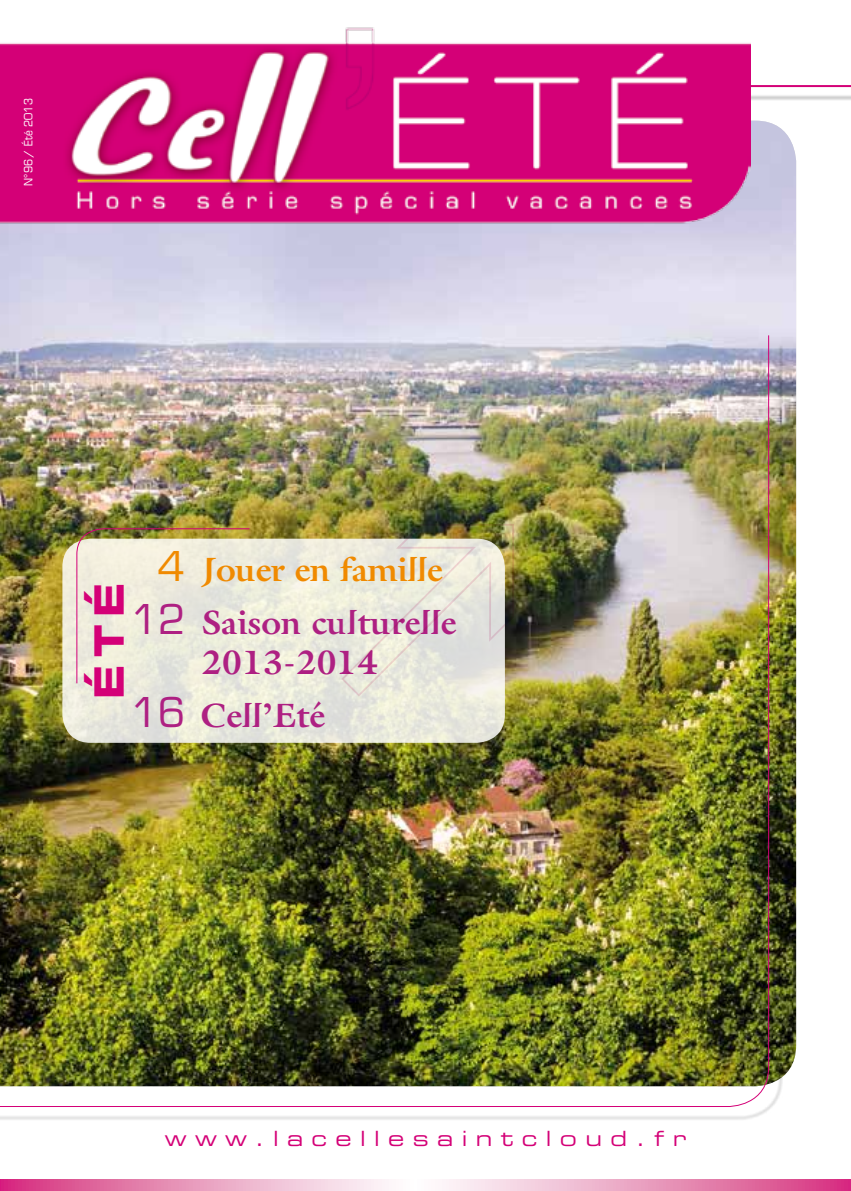
<style>
.page{position:relative;width:851px;height:1191px;background:#fff}
.page>*{position:absolute;margin:0;border:0;box-sizing:border-box;transform-origin:0 0}
.t1{font:40.6px "Eurostile Bold Extended Two";color:#d40077;scale:.9 1}
.t2{font:700 34px/52.2px "Air";color:#ae2082;text-align:center}
.t3{font:21px "Eurostile Extended Two";letter-spacing:.4em;color:#d40077}
.t4{font:11.2px "Eurostile";color:#fff;scale:.92 1}
.s1{font-family:"Eurostile";font-weight:400;font-size:40px;color:#f08a00}
.s2{color:#f08a00}
.s3{font-family:"Eurostile";font-weight:400;font-size:40px}
</style>
<div class="page">
<img style="left:0;top:121px;width:796px;height:962px">
<div style="left:0;top:344px;width:782px;height:776px;background:#000;opacity:.33"></div>
<img style="left:0;top:334px;width:769px;height:773px">
<div style="left:0;top:94px;width:850px;height:7px;background:#000;opacity:.33"></div>
<hr style="left:0;top:85px;width:850px;height:2px;background:#d40077">
<img style="left:0;top:27px;width:750px;height:227px">
<svg style="left:0;top:1179px;width:850px;height:12px;background:#ea9ec0"></svg>
<svg style="left:62px;top:538px;width:443px;height:205px;background:#e9e9db"></svg>
<svg style="left:76px;top:528px;width:174px;height:156px;background:#e6dfcf"></svg>
<svg style="left:340px;top:523px;width:175px;height:175px;background:#d9d7c6"></svg>
<p class="t4" style="left:22px;top:185px;width:96px;rotate:-90deg">N°96/ Été 2013</p>
<p class="t1" style="left:80px;top:698px;width:130px;rotate:-90deg">ÉTÉ</p>
<p class="t2" style="left:130px;top:543px;width:328px"><span class="s1">4</span> <span class="s2">Jouer en famille<br></span><span class="s3">12</span> Saison culturelle</p>
<p class="t2" style="left:130px;top:636px;width:249px;text-align:left;text-indent:71px">2013-2014<br><span class="s3">16</span> Cell’Eté</p>
<p class="t3" style="left:165px;top:1123px;width:523px">www.lacellesaintcloud.fr</p>
</div>
